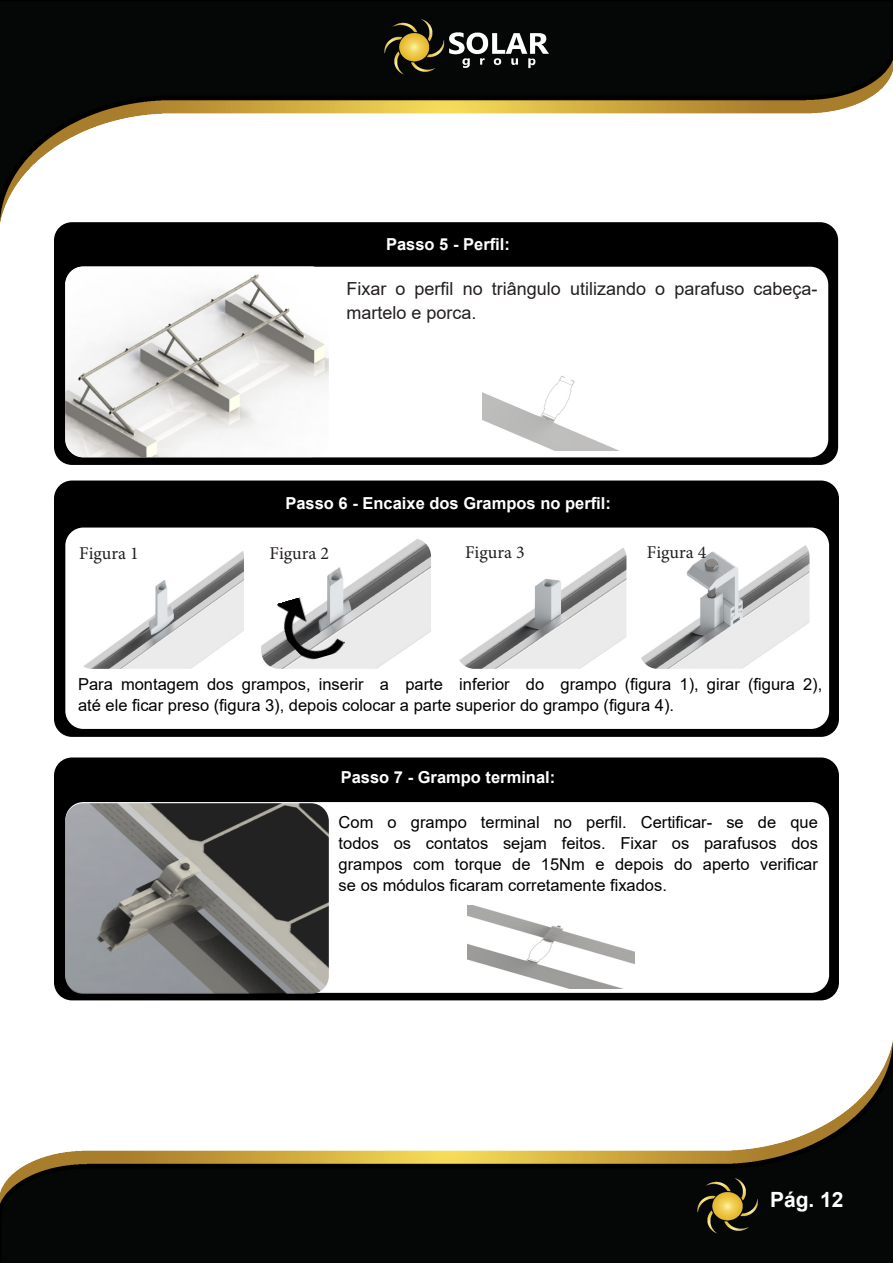
<style>
.page{position:relative;width:893px;height:1263px;background:#fff}
.page>*{position:absolute;margin:0;border:0;box-sizing:border-box;transform-origin:0 0}
.t1{font:700 21px "Arial";color:#fff}
.t2{font:18px/24px "Arial";color:#231f20}
.t3{font:18px "Minion Pro";color:#231f20}
.t4{font:16.5px/21px "Arial";color:#000}
.t5{font:700 16.5px "Arial";color:#fff}
</style>
<div class="page">
<img style="left:0;top:0;width:893px;height:1263px">
<img style="left:385px;top:19px;width:164px;height:55px">
<img style="left:697px;top:1178px;width:62px;height:55px">
<div style="left:54px;top:222px;width:784px;height:243px;background:#000;border-radius:18px"></div>
<div style="left:65px;top:267px;width:763px;height:190px;background:#fff;border-radius:18px"></div>
<img style="left:65px;top:266px;width:264px;height:191px">
<img style="left:483px;top:376px;width:135px;height:74px">
<div style="left:54px;top:757px;width:785px;height:243px;background:#000;border-radius:18px"></div>
<div style="left:65px;top:802px;width:764px;height:191px;background:#fff;border-radius:18px"></div>
<img style="left:65px;top:803px;width:264px;height:191px">
<img style="left:467px;top:905px;width:167px;height:83px">
<div style="left:54px;top:480px;width:785px;height:257px;background:#000;border-radius:18px"></div>
<div style="left:65px;top:527px;width:764px;height:202px;background:#fff;border-radius:18px"></div>
<img style="left:83px;top:551px;width:161px;height:118px">
<img style="left:459px;top:548px;width:167px;height:121px">
<img style="left:261px;top:539px;width:170px;height:130px">
<img style="left:641px;top:545px;width:168px;height:124px">
<img style="left:277px;top:592px;width:70px;height:70px">
<p class="t5" style="left:386px;top:233px;width:125px">Passo 5 - Perfil:</p>
<p class="t2" style="left:346px;top:277px;width:473px">Fixar o perfil no triângulo utilizando o parafuso cabeça&shy;martelo e porca.</p>
<p class="t5" style="left:285px;top:492px;width:327px">Passo 6 - Encaixe dos Grampos no perfil:</p>
<p class="t3" style="left:269px;top:541px;width:61px">Figura 2</p>
<p class="t3" style="left:465px;top:540px;width:61px">Figura 3</p>
<p class="t3" style="left:647px;top:540px;width:61px">Figura 4</p>
<p class="t3" style="left:79px;top:541px;width:61px">Figura 1</p>
<p class="t3" style="left:265px;top:541px;width:61px">Figura 2</p>
<p class="t4" style="left:78px;top:673px;width:746px">Para montagem dos grampos, inserir a parte inferior do grampo (figura 1), girar (figura 2), até ele ficar preso (figura 3), depois colocar a parte superior do grampo (figura 4).</p>
<p class="t5" style="left:341px;top:766px;width:216px">Passo 7 - Grampo terminal:</p>
<p class="t4" style="left:339px;top:811px;width:481px;text-align:justify">Com o grampo terminal no perfil. Certificar- se de que todos os contatos sejam feitos. Fixar os parafusos dos grampos com torque de 15Nm e depois do aperto verificar se os módulos ficaram corretamente fixados.</p>
<p class="t1" style="left:770px;top:1185px;width:75px">Pág. 12</p>
</div>
